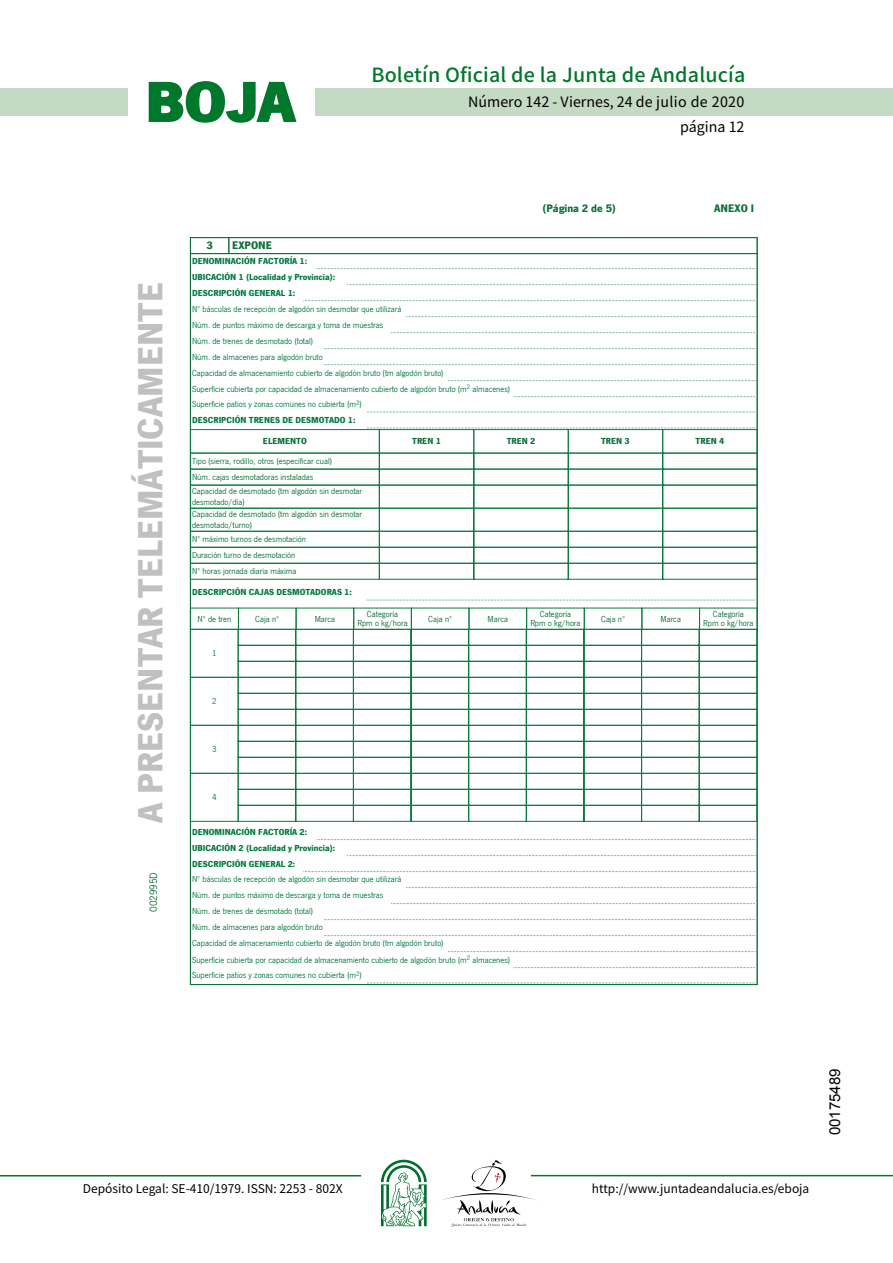
<style>
.page{position:relative;width:893px;height:1263px;background:#fff}
.page>*{position:absolute;margin:0;border:0;box-sizing:border-box;transform-origin:0 0}
.t1{font:700 57.75px "News Got T";color:#00782c;scale:1.14 1}
.t2{font:700 36.15px "News Got T";color:#c0c0c0}
.t3{font:500 19.5px "Noto Sans HK";letter-spacing:.01em;color:#00782c}
.t4{font:15px "Arial";color:#000}
.t5{font:14.25px/24.5px "Noto Sans HK";color:#000;text-align:right}
.t6{font:12px "Noto Sans HK";color:#000}
.t7{font:700 11.25px "News Got T";color:#107039}
.t8{font:11.25px "News Got T";color:#107039}
.t9{font:9px/16px "News Got T";color:#047a3e}
.t10{font:9px/16px "News Got T";color:#107039}
.t11{font:700 9px/16px "News Got T";color:#047a3e}
.t12{font:700 9px "News Got T";color:#107039}
.s1{font-weight:700}
</style>
<div class="page">
<div style="left:315px;top:88px;width:577px;height:28px;background:#c5dac3"></div>
<div style="left:0;top:88px;width:128px;height:28px;background:#c5dac3"></div>
<hr style="left:0;top:1175px;width:361px;height:2px;background:#00782c">
<hr style="left:531px;top:1175px;width:361px;height:1px;background:#00782c">
<svg style="left:148px;top:81px;width:149px;height:42px"></svg>
<svg style="left:442px;top:1160px;width:100px;height:67px"></svg>
<svg style="left:381px;top:1160px;width:45px;height:66px"></svg>
<div style="left:190px;top:237px;width:39px;height:17px;border:1px solid #107039"></div>
<div style="left:228px;top:237px;width:529px;height:17px;border:1px solid #107039"></div>
<svg style="left:317px;top:268px;width:438px;height:1px"></svg>
<svg style="left:347px;top:284px;width:408px;height:1px"></svg>
<svg style="left:303px;top:300px;width:452px;height:1px"></svg>
<svg style="left:406px;top:316px;width:349px;height:1px"></svg>
<svg style="left:391px;top:332px;width:364px;height:1px"></svg>
<svg style="left:324px;top:348px;width:431px;height:1px"></svg>
<svg style="left:324px;top:364px;width:431px;height:1px"></svg>
<svg style="left:448px;top:380px;width:307px;height:1px"></svg>
<svg style="left:513px;top:396px;width:242px;height:1px"></svg>
<svg style="left:367px;top:412px;width:388px;height:1px"></svg>
<svg style="left:367px;top:428px;width:388px;height:1px"></svg>
<div style="left:190px;top:429px;width:189px;height:24px;border:1px solid #0d7b3e"></div>
<div style="left:379px;top:429px;width:95px;height:24px;border:1px solid #0d7b3e"></div>
<div style="left:473px;top:429px;width:95px;height:24px;border:1px solid #0d7b3e"></div>
<div style="left:568px;top:429px;width:95px;height:24px;border:1px solid #0d7b3e"></div>
<div style="left:662px;top:429px;width:95px;height:24px;border:1px solid #0d7b3e"></div>
<svg style="left:190px;top:453px;width:567px;height:127px"></svg>
<svg style="left:367px;top:600px;width:388px;height:1px"></svg>
<svg style="left:190px;top:629px;width:567px;height:48px"></svg>
<svg style="left:190px;top:677px;width:567px;height:48px"></svg>
<svg style="left:190px;top:725px;width:567px;height:97px"></svg>
<svg style="left:238px;top:773px;width:519px;height:49px"></svg>
<svg style="left:317px;top:839px;width:438px;height:1px"></svg>
<svg style="left:347px;top:855px;width:408px;height:1px"></svg>
<svg style="left:303px;top:871px;width:452px;height:1px"></svg>
<svg style="left:406px;top:887px;width:349px;height:1px"></svg>
<svg style="left:391px;top:903px;width:364px;height:1px"></svg>
<svg style="left:324px;top:919px;width:431px;height:1px"></svg>
<svg style="left:324px;top:935px;width:431px;height:1px"></svg>
<svg style="left:448px;top:951px;width:307px;height:1px"></svg>
<svg style="left:513px;top:967px;width:242px;height:1px"></svg>
<svg style="left:367px;top:983px;width:388px;height:1px"></svg>
<h1 class="t1" style="left:145px;top:68px;width:133px">BOJA</h1>
<h3 class="t3" style="left:371px;top:64px;width:375px">Boletín Oficial de la Junta de Andalucía</h3>
<h3 class="t5" style="left:468px;top:90px;width:278px">Número 142 - Viernes, 24 de julio de 2020 página 12</h3>
<p class="t7" style="left:542px;top:202px;width:75px">(Página 2 de 5)</p>
<p class="t7" style="left:714px;top:201px;width:41px">ANEXO I</p>
<h2 class="t2" style="left:129px;top:823px;width:542px;rotate:-90deg">A PRESENTAR TELEMÁTICAMENTE</h2>
<p class="t8" style="left:147px;top:912px;width:41px;rotate:-90deg">002995D</p>
<p class="t7" style="left:206px;top:239px;width:8px">3</p>
<p class="t7" style="left:232px;top:239px;width:42px">EXPONE</p>
<p class="t11" style="left:192px;top:253px;width:145px">DENOMINACIÓN FACTORÍA 1:<br>UBICACIÓN 1 (Localidad y Provincia):<br>DESCRIPCIÓN GENERAL 1:</p>
<p class="t9" style="left:192px;top:301px;width:320px">Nº básculas de recepción de algodón sin desmotar que utilizará<br>Núm. de puntos máximo de descarga y toma de muestras<br>Núm. de trenes de desmotado (total)<br>Núm. de almacenes para algodón bruto<br>Capacidad de almacenamiento cubierto de algodón bruto (tm algodón bruto)<br>Superficie cubierta por capacidad de almacenamiento cubierto de algodón bruto (m<sup>2</sup> almacenes)<br>Superficie patios y zonas comunes no cubierta (m<sup>2</sup>)<br><span class="s1">DESCRIPCIÓN TRENES DE DESMOTADO 1:</span></p>
<p class="t12" style="left:263px;top:436px;width:45px">ELEMENTO</p>
<p class="t12" style="left:412px;top:436px;width:30px">TREN 1</p>
<p class="t12" style="left:506px;top:436px;width:30px">TREN 2</p>
<p class="t12" style="left:601px;top:436px;width:30px">TREN 3</p>
<p class="t12" style="left:695px;top:436px;width:30px">TREN 4</p>
<p class="t10" style="left:192px;top:453px;width:142px">Tipo (sierra, rodillo, otros (especificar cual)<br>Núm. cajas desmotadoras instaladas</p>
<p class="t10" style="left:192px;top:486px;width:172px;line-height:10.8px">Capacidad de desmotado (tm algodón sin desmotar desmotado/día)</p>
<p class="t10" style="left:192px;top:509px;width:172px;line-height:10.8px">Capacidad de desmotado (tm algodón sin desmotar desmotado/turno)</p>
<p class="t10" style="left:192px;top:531px;width:115px">Nº máximo turnos de desmotación<br>Duración turno de desmotación<br>Nº horas jornada diaria máxima</p>
<p class="t11" style="left:192px;top:584px;width:161px">DESCRIPCIÓN CAJAS DESMOTADORAS 1:</p>
<p class="t10" style="left:197px;top:611px;width:35px">Nº de tren</p>
<p class="t10" style="left:255px;top:611px;width:26px">Caja nº</p>
<p class="t10" style="left:315px;top:611px;width:22px">Marca</p>
<p class="t10" style="left:357px;top:610px;width:52px;line-height:9px;text-align:center">Categoría<br>Rpm o kg/hora</p>
<p class="t10" style="left:428px;top:611px;width:26px">Caja nº</p>
<p class="t10" style="left:487px;top:611px;width:22px">Marca</p>
<p class="t10" style="left:530px;top:610px;width:52px;line-height:9px;text-align:center">Categoría<br>Rpm o kg/hora</p>
<p class="t10" style="left:601px;top:611px;width:26px">Caja nº</p>
<p class="t10" style="left:660px;top:611px;width:22px">Marca</p>
<p class="t10" style="left:703px;top:610px;width:52px;line-height:9px;text-align:center">Categoría<br>Rpm o kg/hora</p>
<p class="t10" style="left:212px;top:645px;width:6px">1</p>
<p class="t10" style="left:212px;top:693px;width:6px">2</p>
<p class="t10" style="left:212px;top:741px;width:6px">3</p>
<p class="t10" style="left:212px;top:789px;width:6px">4</p>
<p class="t11" style="left:192px;top:824px;width:145px">DENOMINACIÓN FACTORÍA 2:<br>UBICACIÓN 2 (Localidad y Provincia):<br>DESCRIPCIÓN GENERAL 2:</p>
<p class="t9" style="left:192px;top:872px;width:320px">Nº básculas de recepción de algodón sin desmotar que utilizará<br>Núm. de puntos máximo de descarga y toma de muestras<br>Núm. de trenes de desmotado (total)<br>Núm. de almacenes para algodón bruto<br>Capacidad de almacenamiento cubierto de algodón bruto (tm algodón bruto)<br>Superficie cubierta por capacidad de almacenamiento cubierto de algodón bruto (m<sup>2</sup> almacenes)<br>Superficie patios y zonas comunes no cubierta (m<sup>2</sup>)</p>
<h3 class="t6" style="left:83px;top:1181px;width:261px">Depósito Legal: SE-410/1979. ISSN: 2253 - 802X</h3>
<h3 class="t6" style="left:592px;top:1181px;width:219px">http://www.juntadeandalucia.es/eboja</h3>
<h3 class="t4" style="left:825px;top:1135px;width:68px;rotate:-90deg">00175489</h3>
</div>
